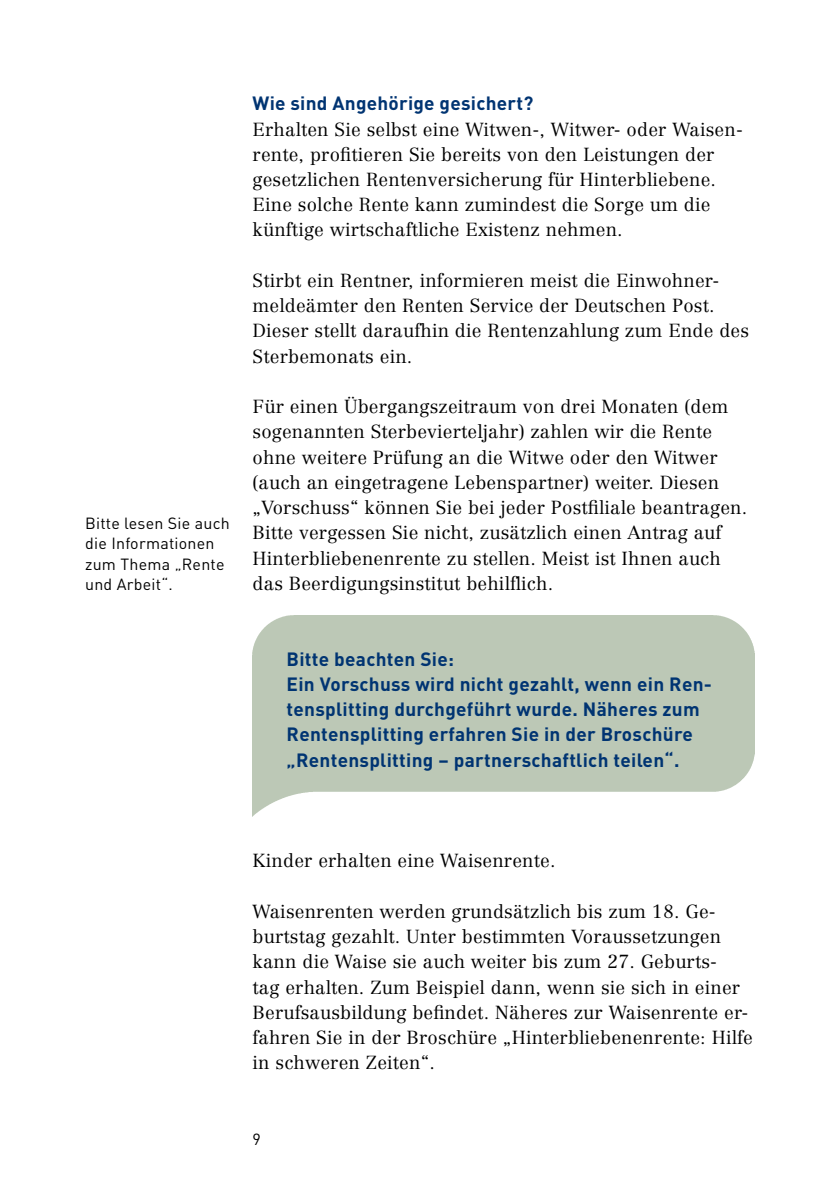
<style>
.page{position:relative;width:840px;height:1191px;background:#fff}
.page>*{position:absolute;margin:0;border:0;box-sizing:border-box;transform-origin:0 0}
.t1{font:700 19px/25.2px "DIN";letter-spacing:.015em;color:#003472}
.t2{font:300 18.6px/25.2px "Centennial LT Pro";letter-spacing:.01em;color:#000}
.t3{font:16px/20.2px "DIN";letter-spacing:.015em;color:#000}
</style>
<div class="page">
<p class="t3" style="left:85px;top:513px;width:146px">Bitte lesen Sie auch die Informationen zum Thema „Rente und Arbeit“.</p>
<h3 class="t1" style="left:252px;top:90px;width:282px">Wie sind Angehörige gesichert?</h3>
<p class="t2" style="left:252px;top:116px;width:491px">Erhalten Sie selbst eine Witwen-, Witwer- oder Waisen&shy;rente, profitieren Sie bereits von den Leistungen der gesetzlichen Rentenversicherung für Hinterbliebene.<br>Eine solche Rente kann zumindest die Sorge um die künftige wirtschaftliche Existenz nehmen.</p>
<p class="t2" style="left:252px;top:268px;width:497px">Stirbt ein Rentner, informieren meist die Einwohner&shy;meldeämter den Renten Service der Deutschen Post.<br>Dieser stellt daraufhin die Rentenzahlung zum Ende des Sterbemonats ein.</p>
<p class="t2" style="left:252px;top:394px;width:496px">Für einen Übergangszeitraum von drei Monaten (dem sogenannten Sterbevierteljahr) zahlen wir die Rente ohne weitere Prüfung an die Witwe oder den Witwer (auch an eingetragene Lebenspartner) weiter. Diesen „Vorschuss“ können Sie bei jeder Postfiliale beantragen.<br>Bitte vergessen Sie nicht, zusätzlich einen Antrag auf Hinterbliebenenrente zu stellen. Meist ist Ihnen auch das Beerdigungsinstitut behilflich.</p>
<p class="t1" style="left:286px;top:645px;width:169px">Bitte beachten Sie:</p>
<p class="t1" style="left:286px;top:670px;width:426px">Ein Vorschuss wird nicht gezahlt, wenn ein Ren&shy;tensplitting durchgeführt wurde. Näheres zum Rentensplitting erfahren Sie in der Broschüre „Rentensplitting – partnerschaftlich teilen“.</p>
<p class="t2" style="left:252px;top:848px;width:304px">Kinder erhalten eine Waisenrente.</p>
<p class="t2" style="left:252px;top:898px;width:501px">Waisenrenten werden grundsätzlich bis zum 18. Ge&shy;burtstag gezahlt. Unter bestimmten Voraussetzungen kann die Waise sie auch weiter bis zum 27. Geburts-<br>tag erhalten. Zum Beispiel dann, wenn sie sich in einer Berufsausbildung befindet. Näheres zur Waisenrente er&shy;fahren Sie in der Broschüre „Hinterbliebenenrente: Hilfe in schweren Zeiten“.</p>
<p class="t3" style="left:252px;top:1128px;width:10px">9</p>
</div>
